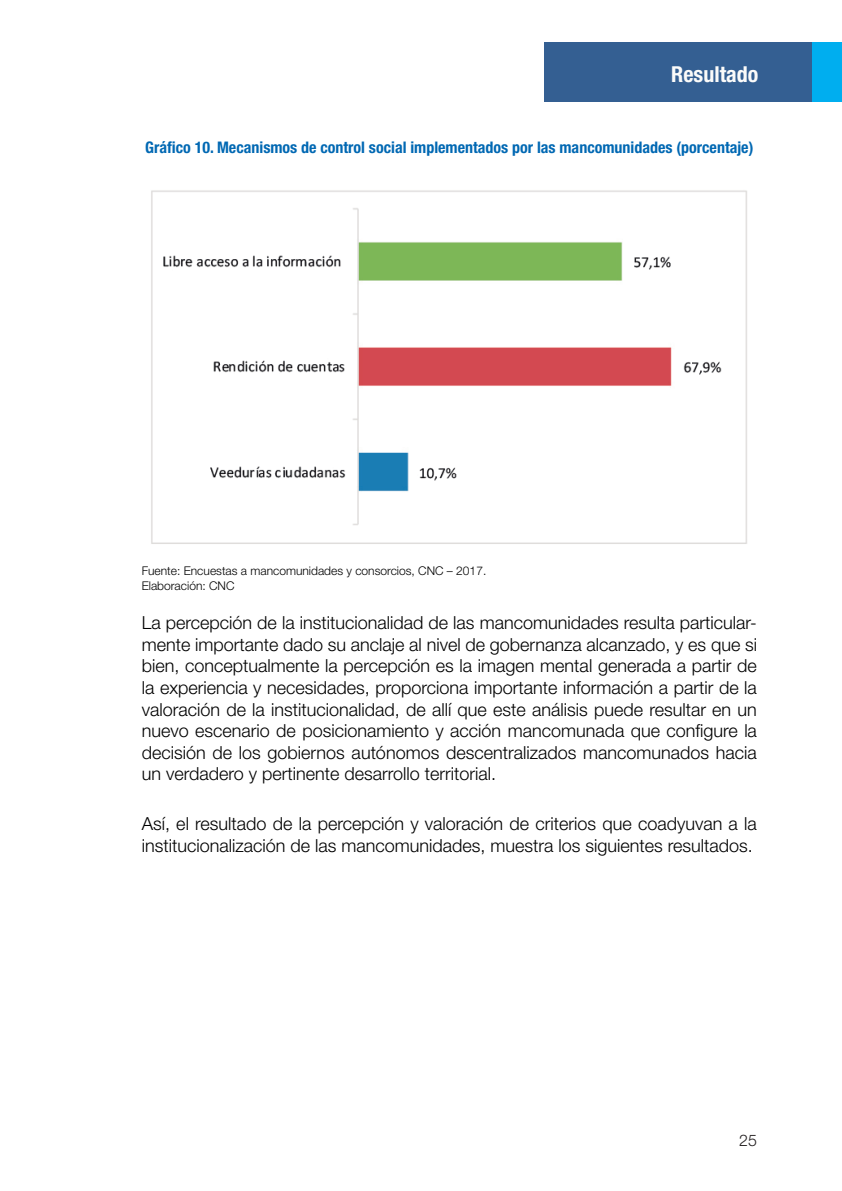
<style>
.page{position:relative;width:842px;height:1191px;background:#fff}
.page>*{position:absolute;margin:0;border:0;box-sizing:border-box;transform-origin:0 0}
.t1{font:700 condensed 22px "Helvetica Neue LT Std";color:#fbfbfa}
.t2{font:300 18px/21.6px "Helvetica Neue LT Std";color:#000;text-align:justify}
.t3{font:700 condensed 16px "Helvetica Neue LT Std";color:#0168b3}
.t4{font:300 16px "Helvetica Neue LT Std";color:#231f20}
.t5{font:300 12px/14.4px "Helvetica Neue LT Std";color:#000}
</style>
<div class="page">
<div style="left:544px;top:42px;width:268px;height:60px;background:#345f92"></div>
<div style="left:812px;top:42px;width:30px;height:60px;background:#00aeef"></div>
<img style="left:151px;top:190px;width:596px;height:354px">
<p class="t1" style="left:671px;top:61px;width:89px">Resultado</p>
<p class="t3" style="left:145px;top:138px;width:610px">Gráfico 10. Mecanismos de control social implementados por las mancomunidades (porcentaje)</p>
<p class="t5" style="left:142px;top:563px;width:346px">Fuente: Encuestas a mancomunidades y consorcios, CNC – 2017.<br>Elaboración: CNC</p>
<p class="t2" style="left:142px;top:611px;width:617px">La percepción de la institucionalidad de las mancomunidades resulta particular&shy;mente importante dado su anclaje al nivel de gobernanza alcanzado, y es que si bien, conceptualmente la percepción es la imagen mental generada a partir de la experiencia y necesidades, proporciona importante información a partir de la valoración de la institucionalidad, de allí que este análisis puede resultar en un nuevo escenario de posicionamiento y acción mancomunada que configure la decisión de los gobiernos autónomos descentralizados mancomunados hacia un verdadero y pertinente desarrollo territorial.</p>
<p class="t2" style="left:142px;top:813px;width:617px">Así, el resultado de la percepción y valoración de criterios que coadyuvan a la institucionalización de las mancomunidades, muestra los siguientes resultados.</p>
<p class="t4" style="left:739px;top:1130px;width:19px">25</p>
</div>
